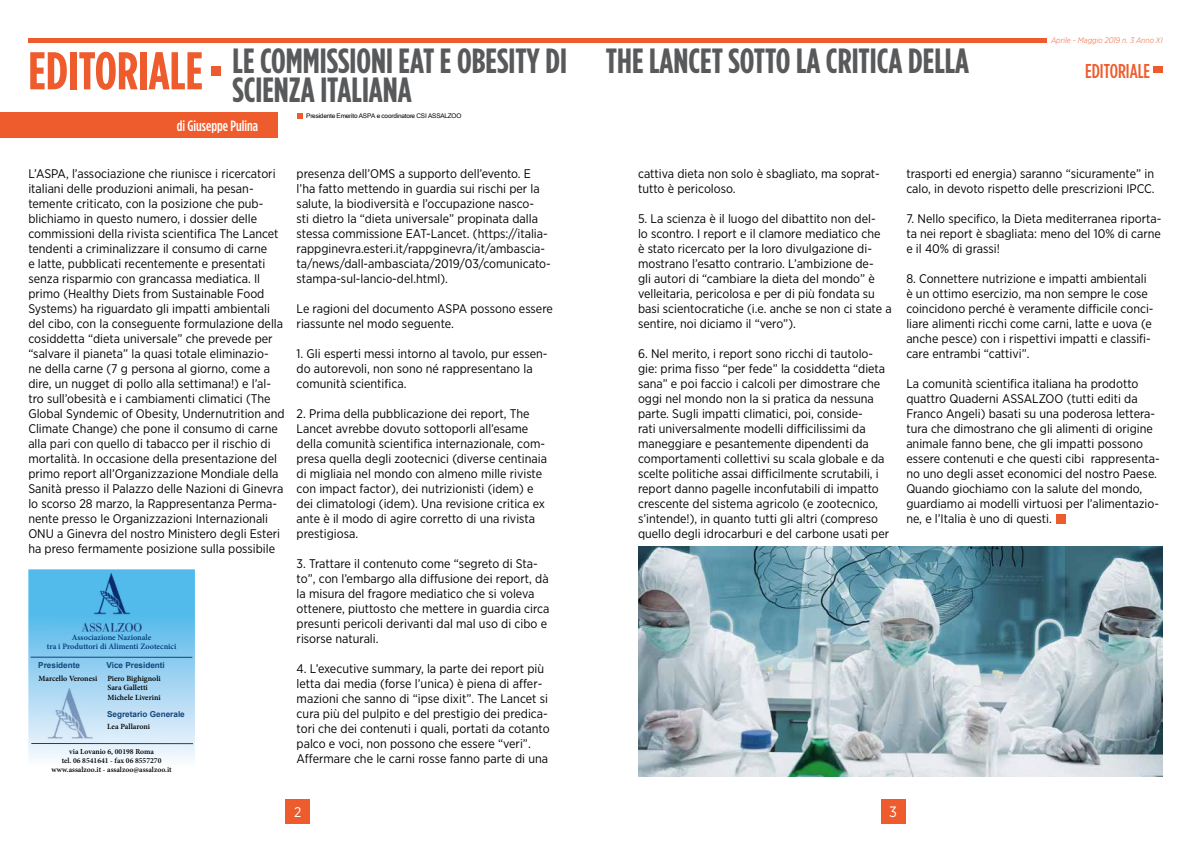
<style>
.page{position:relative;width:1191px;height:842px;background:#fff}
.page>*{position:absolute;margin:0;border:0;box-sizing:border-box;transform-origin:0 0}
.t1{font:700 53px "Gotham Condensed";color:#ee5c2d}
.t2{font:700 35px/29px "Gotham Condensed";color:#58595b}
.t3{font:500 20px "Gotham Condensed";color:#ee5c2d}
.t4{font:500 15px "Gotham Condensed";color:#fff}
.t5{font:15px "Gotham Narrow";color:#fff}
.t6{font:14px "Gotham Narrow";color:#fff}
.t7{font:12.5px/15px "Gotham Narrow";color:#000}
.t8{font:600 8.2px/9.8px "Minion Pro";color:#003b79;text-align:center}
.t9{font:700 8.2px "Arial";color:#12457a}
.t10{font:italic 300 8px "Gotham Narrow";color:#ee5c2d}
.t11{font:600 7.9px/9.5px "Minion Pro";color:#000}
.t12{font:600 7.6px/9.2px "Minion Pro";color:#000;text-align:center}
.t13{font:6.4px "Microsoft Sans Serif";letter-spacing:-.03em;color:#000}
</style>
<div class="page">
<div style="left:881px;top:799px;width:24px;height:24px;background:#ee5c2d"></div>
<div style="left:28px;top:38px;width:1018px;height:5px;background:#ee5c2d"></div>
<div style="left:285px;top:799px;width:25px;height:24px;background:#ee5c2d"></div>
<div style="left:0;top:112px;width:278px;height:26px;background:#ee5c2d"></div>
<svg style="left:28px;top:569px;width:167px;height:192px;background:#9ed4f2"></svg>
<hr style="left:31px;top:657px;width:161px;height:1px;background:#0f447e">
<hr style="left:31px;top:743px;width:162px;height:1px;background:#0f447e">
<img style="left:61px;top:570px;width:101px;height:63px">
<img style="left:46px;top:684px;width:49px;height:59px">
<div style="left:212px;top:66px;width:9px;height:9px;background:#ee5c2d"></div>
<div style="left:1153px;top:67px;width:9px;height:6px;background:#ee5c2d"></div>
<div style="left:1056px;top:514px;width:9px;height:9px;background:#ee5c2d"></div>
<svg style="left:298px;top:114px;width:5px;height:5px"></svg>
<img style="left:638px;top:546px;width:524px;height:231px">
<h1 class="t1" style="left:28px;top:41px;width:19px">EDITORIA</h1>
<h1 class="t1" style="left:170px;top:41px;width:32px">LE</h1>
<h2 class="t2" style="left:232px;top:45px;width:738px">LE COMMISSIONI EAT E OBESITY DI THE LANCET SOTTO LA CRITICA DELLA<br>SCIENZA ITALIANA</h2>
<p class="t13" style="left:306px;top:111px;width:157px">Presidente Emerito ASPA e coordinatore CSI ASSALZOO</p>
<p class="t4" style="left:177px;top:117px;width:83px">di Giuseppe Pulina</p>
<p class="t10" style="left:1051px;top:35px;width:113px">Aprile - Maggio 2019 n. 3 Anno XI</p>
<h3 class="t3" style="left:1085px;top:60px;width:65px">Editoriale</h3>
<p class="t7" style="left:28px;top:166px;width:258px">L’ASPA, l’associazione che riunisce i ricercatori italiani delle produzioni animali, ha pesan&shy;temente criticato, con la posizione che pub&shy;blichiamo in questo numero, i dossier delle commissioni della rivista scientifica The Lancet tendenti a criminalizzare il consumo di carne<br>e latte, pubblicati recentemente e presentati senza risparmio con grancassa mediatica. Il primo (Healthy Diets from Sustainable Food Systems) ha riguardato gli impatti ambientali del cibo, con la conseguente formulazione della cosiddetta “dieta universale” che prevede per “salvare il pianeta” la quasi totale eliminazio&shy;ne della carne (7 g persona al giorno, come a dire, un nugget di pollo alla settimana!) e l’al&shy;tro sull’obesità e i cambiamenti climatici (The Global Syndemic of Obesity, Undernutrition and Climate Change) che pone il consumo di carne alla pari con quello di tabacco per il rischio di mortalità. In occasione della presentazione del primo report all’Organizzazione Mondiale della Sanità presso il Palazzo delle Nazioni di Ginevra lo scorso 28 marzo, la Rappresentanza Perma&shy;nente presso le Organizzazioni Internazionali ONU a Ginevra del nostro Ministero degli Esteri ha preso fermamente posizione sulla possibile</p>
<p class="t7" style="left:297px;top:166px;width:256px">presenza dell’OMS a supporto dell’evento. E l’ha fatto mettendo in guardia sui rischi per la salute, la biodiversità e l’occupazione nasco-<br>sti dietro la “dieta universale” propinata dalla stessa commissione EAT-Lancet. (https://italia&shy;rappginevra.esteri.it/rappginevra/it/ambascia&shy;ta/news/dall-ambasciata/2019/03/comunicato&shy;stampa-sul-lancio-del.html).</p>
<p class="t7" style="left:297px;top:301px;width:258px">Le ragioni del documento ASPA possono essere riassunte nel modo seguente.</p>
<p class="t7" style="left:297px;top:346px;width:252px">1. Gli esperti messi intorno al tavolo, pur essen&shy;do autorevoli, non sono né rappresentano la comunità scientifica.</p>
<p class="t7" style="left:297px;top:406px;width:252px">2. Prima della pubblicazione dei report, The Lancet avrebbe dovuto sottoporli all’esame della comunità scientifica internazionale, com&shy;presa quella degli zootecnici (diverse centinaia di migliaia nel mondo con almeno mille riviste con impact factor), dei nutrizionisti (idem) e dei climatologi (idem). Una revisione critica ex ante è il modo di agire corretto di una rivista prestigiosa.</p>
<p class="t7" style="left:297px;top:556px;width:254px">3. Trattare il contenuto come “segreto di Sta&shy;to”, con l’embargo alla diffusione dei report, dà la misura del fragore mediatico che si voleva ottenere, piuttosto che mettere in guardia circa presunti pericoli derivanti dal mal uso di cibo e risorse naturali.</p>
<p class="t7" style="left:297px;top:661px;width:254px">4. L’executive summary, la parte dei report più letta dai media (forse l’unica) è piena di affer&shy;mazioni che sanno di “ipse dixit”. The Lancet si cura più del pulpito e del prestigio dei predica&shy;tori che dei contenuti i quali, portati da cotanto palco e voci, non possono che essere “veri”.<br>Affermare che le carni rosse fanno parte di una</p>
<p class="t8" style="left:47px;top:632px;width:131px">Associazione Nazionale<br>tra i Produttori di Alimenti Zootecnici</p>
<p class="t9" style="left:38px;top:660px;width:43px">Presidente</p>
<p class="t9" style="left:106px;top:660px;width:60px">Vice Presidenti</p>
<p class="t11" style="left:39px;top:673px;width:60px">Marcello Veronesi</p>
<p class="t11" style="left:107px;top:673px;width:55px">Piero Bighignoli<br>Sara Galletti<br>Michele Liverini</p>
<p class="t9" style="left:107px;top:709px;width:79px">Segretario Generale</p>
<p class="t11" style="left:107px;top:721px;width:45px">Lea Pallaroni</p>
<p class="t12" style="left:52px;top:747px;width:122px">via Lovanio 6, 00198 Roma<br>tel. 06 8541641 - fax 06 8557270 www.assalzoo.it - assalzoo@assalzoo.it</p>
<p class="t7" style="left:638px;top:166px;width:243px">cattiva dieta non solo è sbagliato, ma soprat&shy;tutto è pericoloso.</p>
<p class="t7" style="left:638px;top:211px;width:255px">5. La scienza è il luogo del dibattito non del-<br>lo scontro. I report e il clamore mediatico che<br>è stato ricercato per la loro divulgazione di&shy;mostrano l’esatto contrario. L’ambizione de-<br>gli autori di “cambiare la dieta del mondo” è velleitaria, pericolosa e per di più fondata su basi scientocratiche (i.e. anche se non ci state a sentire, noi diciamo il “vero”).</p>
<p class="t7" style="left:638px;top:346px;width:253px">6. Nel merito, i report sono ricchi di tautolo&shy;gie: prima fisso “per fede” la cosiddetta “dieta sana” e poi faccio i calcoli per dimostrare che oggi nel mondo non la si pratica da nessuna parte. Sugli impatti climatici, poi, conside-<br>rati universalmente modelli difficilissimi da maneggiare e pesantemente dipendenti da comportamenti collettivi su scala globale e da scelte politiche assai difficilmente scrutabili, i report danno pagelle inconfutabili di impatto crescente del sistema agricolo (e zootecnico, s’intende!), in quanto tutti gli altri (compreso quello degli idrocarburi e del carbone usati per</p>
<p class="t7" style="left:906px;top:166px;width:250px">trasporti ed energia) saranno “sicuramente” in calo, in devoto rispetto delle prescrizioni IPCC.</p>
<p class="t7" style="left:906px;top:211px;width:257px;text-align:justify">7. Nello specifico, la Dieta mediterranea riporta&shy;ta nei report è sbagliata: meno del 10% di carne e il 40% di grassi!</p>
<p class="t7" style="left:906px;top:271px;width:249px">8. Connettere nutrizione e impatti ambientali è un ottimo esercizio, ma non sempre le cose coincidono perché è veramente difficile conci&shy;liare alimenti ricchi come carni, latte e uova (e anche pesce) con i rispettivi impatti e classifi&shy;care entrambi “cattivi”.</p>
<p class="t7" style="left:906px;top:376px;width:255px">La comunità scientifica italiana ha prodotto quattro Quaderni ASSALZOO (tutti editi da Franco Angeli) basati su una poderosa lettera&shy;tura che dimostrano che gli alimenti di origine animale fanno bene, che gli impatti possono essere contenuti e che questi cibi rappresenta&shy;no uno degli asset economici del nostro Paese.<br>Quando giochiamo con la salute del mondo, guardiamo ai modelli virtuosi per l’alimentazio&shy;ne, e l’Italia è uno di questi.</p>
<p class="t6" style="left:294px;top:803px;width:9px">2</p>
<p class="t5" style="left:889px;top:803px;width:9px">3</p>
</div>
